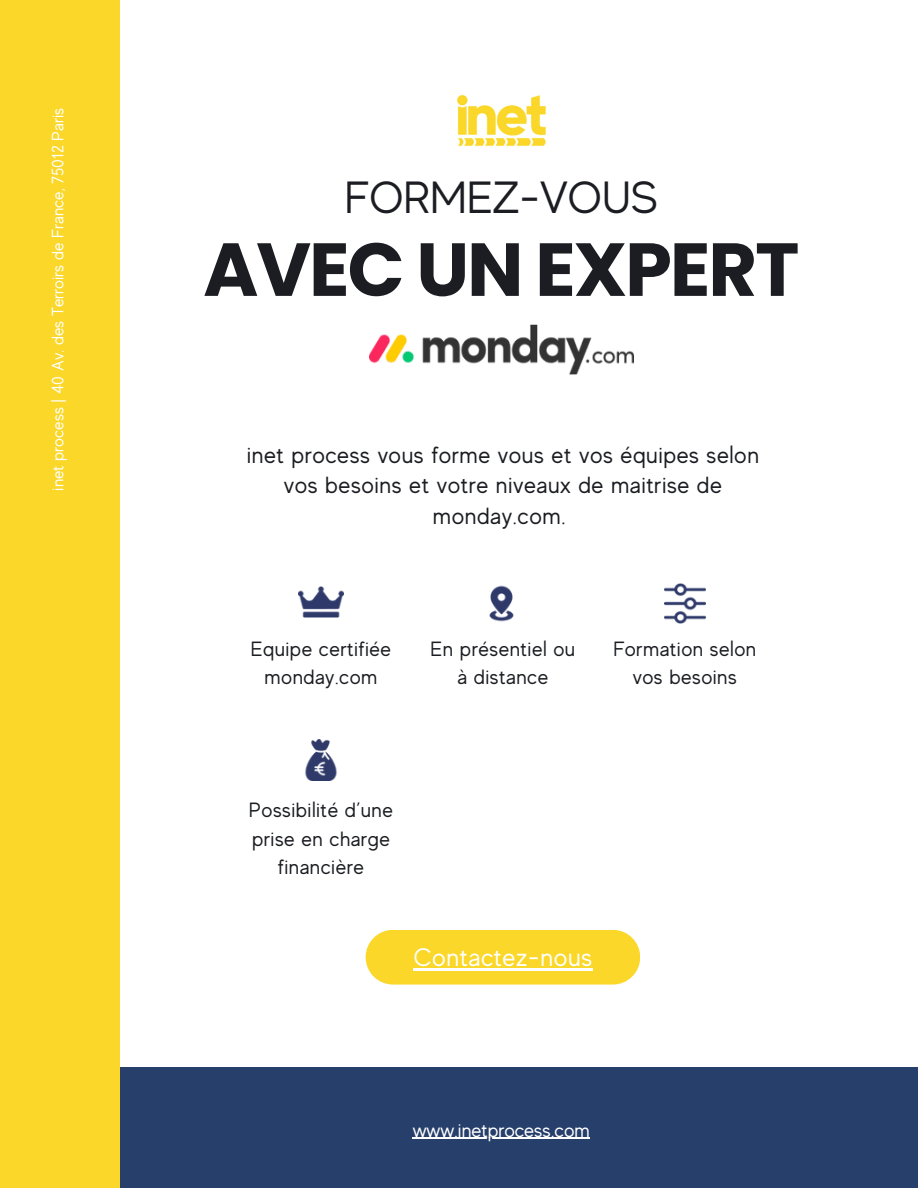
<style>
.page{position:relative;width:918px;height:1188px;background:#fff}
.page>*{position:absolute;margin:0;border:0;box-sizing:border-box;transform-origin:0 0}
.t1{font:700 75px "Poppins";letter-spacing:-.03em;color:#1b1d22}
.t2{font:45px "MADE Evolve Sans";color:#1b1d22}
.t3{font:25.35px "MADE Evolve Sans";letter-spacing:.025em;color:#fff}
.t4{font:23.25px/30.3px "MADE Evolve Sans";letter-spacing:.025em;color:#1b1d22;text-align:center}
.t5{font:20.55px/28.2px "MADE Evolve Sans";letter-spacing:.025em;color:#1b1d22;text-align:center}
.t6{font:19.5px "MADE Evolve Sans";color:#fff}
.t7{font:16.5px "MADE Evolve Sans";color:#fff}
</style>
<div class="page">
<div style="left:0;top:0;width:120px;height:1188px;background:#fad728"></div>
<div style="left:120px;top:1068px;width:798px;height:120px;background:#263f6b"></div>
<img style="left:369px;top:324px;width:265px;height:51px">
<img style="left:457px;top:94px;width:89px;height:52px">
<img style="left:299px;top:586px;width:45px;height:32px">
<img style="left:489px;top:585px;width:25px;height:37px">
<img style="left:665px;top:583px;width:40px;height:41px">
<img style="left:305px;top:740px;width:32px;height:40px">
<hr style="left:413px;top:1138px;width:177px;height:1px;background:#fff">
<div style="left:366px;top:930px;width:274px;height:55px;background:#fad728;border-radius:27px"></div>
<hr style="left:414px;top:968px;width:179px;height:3px;background:#fff">
<h4 class="t7" style="left:49px;top:491px;width:384px;rotate:-90deg">inet process | 40 Av. des Terroirs de France, 75012 Paris</h4>
<p class="t2" style="left:345px;top:173px;width:314px">FORMEZ-VOUS</p>
<h4 class="t1" style="left:203px;top:217px;width:598px">AVEC UN EXPERT</h4>
<p class="t4" style="left:247px;top:440px;width:514px">inet process vous forme vous et vos équipes selon vos besoins et votre niveaux de maitrise de monday.com.</p>
<h4 class="t5" style="left:251px;top:635px;width:142px">Equipe certifiée monday.com</h4>
<h4 class="t5" style="left:431px;top:635px;width:146px">En présentiel ou à distance</h4>
<h3 class="t5" style="left:613px;top:635px;width:144px">Formation selon vos besoins</h3>
<p class="t5" style="left:249px;top:796px;width:146px">Possibilité d’une prise en charge financière</p>
<p class="t3" style="left:414px;top:943px;width:180px">Contactez-nous</p>
<p class="t6" style="left:413px;top:1119px;width:179px">www.inetprocess.com</p>
</div>
